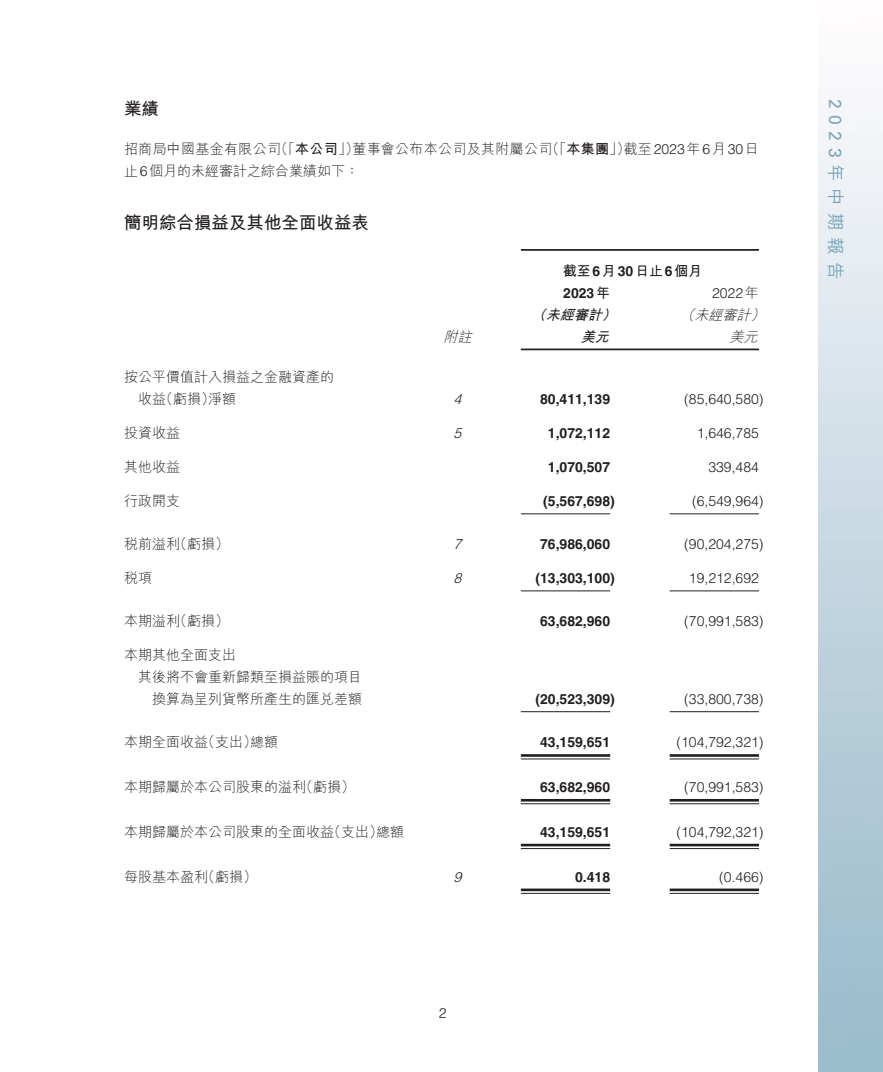
<style>
.page{position:relative;width:883px;height:1072px;background:#fff}
.page>*{position:absolute;margin:0;border:0;box-sizing:border-box;transform-origin:0 0}
._3__標題{font:700 17.5px "M Hei HK";color:#231f20}
.t1{font:500 17.5px "M Hei HK";letter-spacing:.395em;color:#77a6bb}
._1__內文{font:300 14px/21.9px "M Hei HK";color:#231f20}
._1__內文-2{font:300 14px "Helvetica LT Std";color:#231f20}
._1__內文-3{font:700 14px "Helvetica LT Std";color:#231f20}
._1__內文-4{font:300 14px "M Hei HK";letter-spacing:.02em;color:#231f20}
._1__內文-5{font:700 14px "M Hei HK";color:#231f20}
._1__內文-6{font:italic 300 14px "M Hei HK";color:#231f20}
._1__內文-7{font:italic 700 14px "M Hei HK";color:#231f20}
._1__內文-8{font:italic 300 14px "Helvetica LT Std";color:#231f20}
.s1{font-weight:700}
.s2{font-family:"Helvetica LT Std"}
.s3{font-family:"M Hei HK"}
.s4{font-family:"Univers LT Std";font-weight:400}
</style>
<div class="page">
<hr style="left:521px;top:249px;width:238px;height:2px;background:#231f20">
<hr style="left:521px;top:348px;width:238px;height:2px;background:#231f20">
<hr style="left:521px;top:513px;width:89px;height:1px;background:#231f20">
<hr style="left:670px;top:513px;width:89px;height:1px;background:#231f20">
<hr style="left:521px;top:590px;width:89px;height:1px;background:#231f20">
<hr style="left:670px;top:590px;width:89px;height:1px;background:#231f20">
<hr style="left:521px;top:711px;width:89px;height:1px;background:#231f20">
<hr style="left:670px;top:711px;width:89px;height:1px;background:#231f20">
<hr style="left:521px;top:754px;width:89px;height:2px;background:#231f20">
<hr style="left:521px;top:758px;width:89px;height:1px;background:#231f20">
<hr style="left:670px;top:754px;width:89px;height:2px;background:#231f20">
<hr style="left:670px;top:758px;width:89px;height:1px;background:#231f20">
<hr style="left:521px;top:799px;width:89px;height:2px;background:#231f20">
<hr style="left:521px;top:803px;width:89px;height:1px;background:#231f20">
<hr style="left:670px;top:799px;width:89px;height:2px;background:#231f20">
<hr style="left:670px;top:803px;width:89px;height:1px;background:#231f20">
<hr style="left:521px;top:843px;width:89px;height:3px;background:#231f20">
<hr style="left:521px;top:848px;width:89px;height:1px;background:#231f20">
<hr style="left:670px;top:843px;width:89px;height:3px;background:#231f20">
<hr style="left:670px;top:848px;width:89px;height:1px;background:#231f20">
<hr style="left:521px;top:888px;width:89px;height:3px;background:#231f20">
<hr style="left:521px;top:893px;width:89px;height:1px;background:#231f20">
<hr style="left:670px;top:888px;width:89px;height:3px;background:#231f20">
<hr style="left:670px;top:893px;width:89px;height:1px;background:#231f20">
<p class="_3__標題" style="left:124px;top:96px;width:36px">業績</p>
<p class="_1__內文" style="left:274px;top:138px;width:86px">（「<span class="s1">本公司</span>」）</p>
<p class="_1__內文" style="left:545px;top:138px;width:86px">（「<span class="s1">本集團</span>」）</p>
<p class="_1__內文-4" style="left:352px;top:142px;width:202px">董事會公布本公司及其附屬公司</p>
<p class="_1__內文" style="left:124px;top:138px;width:237px">招商局中國基金有限公司<br>止<span class="s2">6</span>個月的未經審計之綜合業績如下：</p>
<p class="_3__標題" style="left:124px;top:210px;width:246px">簡明綜合損益及其他全面收益表</p>
<p class="_1__內文-2" style="left:624px;top:140px;width:137px"><span class="s3">截至</span>2023<span class="s3">年</span>6<span class="s3">月</span>30<span class="s3">日</span></p>
<p class="_1__內文-5" style="left:563px;top:260px;width:141px">截至<span class="s2">6</span>月<span class="s2">30</span>日止<span class="s2">6</span>個月</p>
<p class="_1__內文-3" style="left:563px;top:284px;width:48px">2023<span class="s3">年</span></p>
<p class="_1__內文-2" style="left:712px;top:284px;width:48px">2022 <span class="s3">年</span></p>
<p class="_1__內文-7" style="left:602px;top:304px;width:20px">）</p>
<p class="_1__內文-6" style="left:681px;top:307px;width:19px">（</p>
<p class="_1__內文-6" style="left:751px;top:307px;width:19px">(</p>
<p class="_1__內文-6" style="left:695px;top:307px;width:61px">未經審計</p>
<p class="_1__內文-7" style="left:546px;top:304px;width:62px">未經審計</p>
<p class="_1__內文-7" style="left:532px;top:304px;width:20px">（</p>
<p class="_1__內文-6" style="left:443px;top:329px;width:33px">附註</p>
<p class="_1__內文-7" style="left:581px;top:326px;width:34px">美元</p>
<p class="_1__內文-6" style="left:730px;top:329px;width:33px">美元</p>
<p class="_1__內文" style="left:124px;top:366px;width:211px">按公平價值計入損益之金融資產的</p>
<p class="_1__內文" style="left:159px;top:387px;width:57px">（虧損）</p>
<p class="_1__內文" style="left:138px;top:387px;width:29px">收益</p>
<p class="_1__內文" style="left:208px;top:387px;width:29px">淨額</p>
<p class="_1__內文-8" style="left:454px;top:390px;width:14px">4</p>
<p class="_1__內文-3" style="left:540px;top:390px;width:72px">80,411,139</p>
<p class="_1__內文-2" style="left:684px;top:390px;width:81px">)85,640,580(</p>
<p class="_1__內文" style="left:124px;top:422px;width:57px">投資收益</p>
<p class="_1__內文-8" style="left:454px;top:424px;width:14px">5</p>
<p class="_1__內文-3" style="left:548px;top:424px;width:64px">1,072,112</p>
<p class="_1__內文-2" style="left:697px;top:424px;width:64px">1,646,785</p>
<p class="_1__內文" style="left:124px;top:456px;width:57px">其他收益</p>
<p class="_1__內文-3" style="left:548px;top:459px;width:64px">1,070,507</p>
<p class="_1__內文-2" style="left:708px;top:458px;width:52px">339,484</p>
<p class="_1__內文" style="left:124px;top:490px;width:57px">行政開支</p>
<p class="_1__內文-3" style="left:543px;top:493px;width:73px">)5,567,698(</p>
<p class="_1__內文-2" style="left:692px;top:492px;width:73px">)6,549,964(</p>
<p class="_1__內文" style="left:173px;top:533px;width:57px">（虧損(</p>
<p class="_1__內文" style="left:124px;top:533px;width:57px">稅前溢利</p>
<p class="_1__內文-8" style="left:454px;top:535px;width:14px">7</p>
<p class="_1__內文-3" style="left:540px;top:536px;width:72px">76,986,060</p>
<p class="_1__內文-2" style="left:684px;top:535px;width:81px">)90,204,275(</p>
<p class="_1__內文" style="left:124px;top:567px;width:29px">稅項</p>
<p class="_1__內文-8" style="left:454px;top:569px;width:14px">8</p>
<p class="_1__內文-3" style="left:535px;top:570px;width:81px">)13,303,100(</p>
<p class="_1__內文-2" style="left:689px;top:569px;width:72px">19,212,692</p>
<p class="_1__內文" style="left:173px;top:610px;width:57px">（虧損(</p>
<p class="_1__內文" style="left:124px;top:610px;width:57px">本期溢利</p>
<p class="_1__內文" style="left:124px;top:644px;width:113px">本期其他全面支出</p>
<p class="_1__內文" style="left:138px;top:666px;width:225px">其後將不會重新歸類至損益賬的項目</p>
<p class="_1__內文-3" style="left:540px;top:613px;width:72px">63,682,960</p>
<p class="_1__內文-2" style="left:684px;top:612px;width:81px">)70,991,583(</p>
<p class="_1__內文" style="left:152px;top:688px;width:211px">換算為呈列貨幣所產生的匯兌差額</p>
<p class="_1__內文-3" style="left:535px;top:690px;width:81px">)20,523,309(</p>
<p class="_1__內文-2" style="left:684px;top:690px;width:81px">)33,800,738(</p>
<p class="_1__內文" style="left:201px;top:731px;width:57px">（支出）</p>
<p class="_1__內文" style="left:124px;top:731px;width:85px">本期全面收益</p>
<p class="_1__內文" style="left:250px;top:731px;width:29px">總額</p>
<p class="_1__內文-3" style="left:540px;top:733px;width:72px">43,159,651</p>
<p class="_1__內文-2" style="left:676px;top:733px;width:89px">)104,792,321(</p>
<p class="_1__內文" style="left:299px;top:775px;width:57px">（虧損(</p>
<p class="_1__內文" style="left:124px;top:775px;width:183px">本期歸屬於本公司股東的溢利</p>
<p class="_1__內文-3" style="left:540px;top:778px;width:72px">63,682,960</p>
<p class="_1__內文-2" style="left:684px;top:778px;width:81px">)70,991,583(</p>
<p class="_1__內文" style="left:327px;top:820px;width:57px">（支出）</p>
<p class="_1__內文" style="left:124px;top:820px;width:211px">本期歸屬於本公司股東的全面收益</p>
<p class="_1__內文" style="left:376px;top:820px;width:29px">總額</p>
<p class="_1__內文-3" style="left:540px;top:823px;width:72px">43,159,651</p>
<p class="_1__內文-2" style="left:676px;top:823px;width:89px">)104,792,321(</p>
<p class="_1__內文" style="left:201px;top:865px;width:57px">（虧損(</p>
<p class="_1__內文" style="left:124px;top:865px;width:85px">每股基本盈利</p>
<p class="_1__內文-8" style="left:454px;top:867px;width:14px">9</p>
<p class="_1__內文-3" style="left:575px;top:868px;width:37px">0.418</p>
<p class="_1__內文-2" style="left:719px;top:867px;width:46px">)0.466(</p>
<p class="_1__內文-2" style="left:439px;top:1004px;width:9px">2</p>
<p class="t1" style="left:848px;top:99px;width:182px;rotate:90deg"><span class="s4">2023</span>年中期報告</p>
</div>
